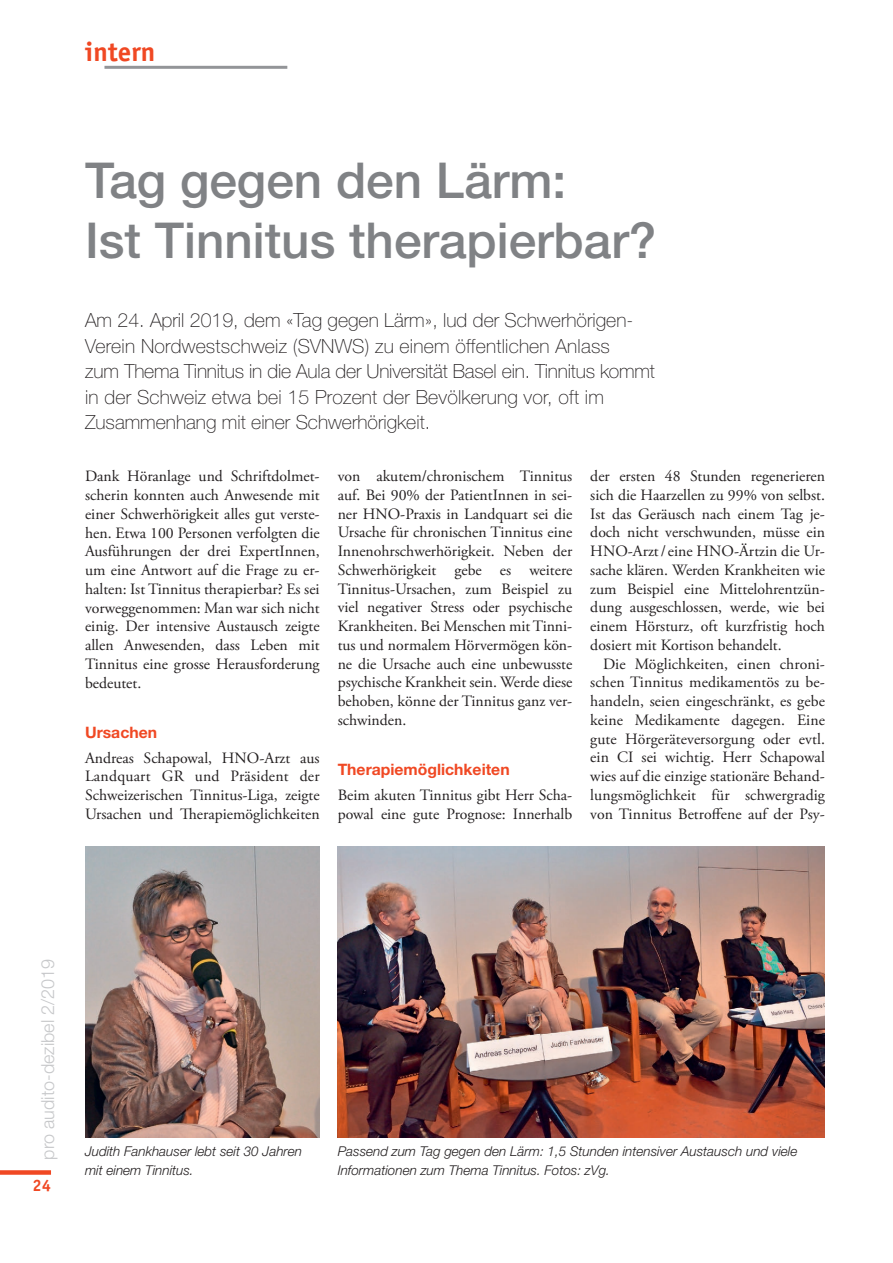
<style>
.page{position:relative;width:893px;height:1263px;background:#fff}
.page>*{position:absolute;margin:0;border:0;box-sizing:border-box;transform-origin:0 0}
.t1{font:500 49.5px/60px "Helvetica Neue LT Pro";color:#808285}
.t2{font:700 27px "Officina Sans Std";color:#f04823}
.t3{font:100 19.5px/25.5px "Helvetica Neue LT Pro";color:#231f20}
.t4{font:300 18px "Helvetica Neue LT Pro";color:#c7c8ca}
.t5{font:700 16.5px "Officina Sans Std";color:#f04823}
.t6{font:15.75px/18.8px "Adobe Garamond Pro";color:#231f20;text-align:justify}
.t7{font:700 15.75px "Helvetica Neue LT Pro";color:#f04823}
.t8{font:italic 300 13.5px/18.8px "Helvetica Neue LT Pro";color:#231f20}
</style>
<div class="page">
<hr style="left:104px;top:66px;width:183px;height:3px;background:#939598">
<div style="left:0;top:1170px;width:51px;height:5px;background:#f04823"></div>
<img style="left:85px;top:847px;width:235px;height:291px">
<img style="left:338px;top:847px;width:487px;height:291px">
<h2 class="t2" style="left:85px;top:35px;width:72px">intern</h2>
<h1 class="t1" style="left:85px;top:150px;width:573px">Tag gegen den Lärm:<br>Ist Tinnitus therapierbar?</h1>
<p class="t3" style="left:85px;top:308px;width:571px">Am 24. April 2019, dem «Tag gegen Lärm», lud der Schwerhörigen-Verein Nordwestschweiz (SVNWS) zu einem öffentlichen Anlass<br>zum Thema Tinnitus in die Aula der Universität Basel ein. Tinnitus kommt in der Schweiz etwa bei 15 Prozent der Bevölkerung vor, oft im Zusammenhang mit einer Schwerhörigkeit.</p>
<p class="t6" style="left:85px;top:467px;width:236px">Dank Höranlage und Schriftdolmet&shy;scherin konnten auch Anwesende mit einer Schwerhörigkeit alles gut verste&shy;hen. Etwa 100 Personen verfolgten die Ausführungen der drei ExpertInnen, um eine Antwort auf die Frage zu er&shy;halten: Ist Tinnitus therapierbar? Es sei vorweggenommen: Man war sich nicht einig. Der intensive Austausch zeigte allen Anwesenden, dass Leben mit Tinnitus eine grosse Herausforderung bedeutet.</p>
<p class="t7" style="left:85px;top:722px;width:74px">Ursachen</p>
<p class="t6" style="left:85px;top:749px;width:236px">Andreas Schapowal, HNO-Arzt aus Landquart GR und Präsident der Schweizerischen Tinnitus-Liga, zeigte Ursachen und Therapiemöglichkeiten</p>
<p class="t6" style="left:338px;top:467px;width:236px">von akutem/chronischem Tinnitus auf. Bei 90% der PatientInnen in sei&shy;ner HNO-Praxis in Landquart sei die Ursache für chronischen Tinnitus eine Innenohrschwerhörigkeit. Neben der Schwerhörigkeit gebe es weitere Tinnitus-Ursachen, zum Beispiel zu viel negativer Stress oder psychische Krankheiten. Bei Menschen mit Tinni&shy;tus und normalem Hörvermögen kön&shy;ne die Ursache auch eine unbewusste psychische Krankheit sein. Werde diese behoben, könne der Tinnitus ganz ver&shy;schwinden.</p>
<p class="t7" style="left:338px;top:760px;width:173px">Therapiemöglichkeiten</p>
<p class="t6" style="left:338px;top:786px;width:236px">Beim akuten Tinnitus gibt Herr Scha&shy;powal eine gute Prognose: Innerhalb</p>
<p class="t6" style="left:590px;top:467px;width:236px">der ersten 48 Stunden regenerieren sich die Haarzellen zu 99% von selbst.<br>Ist das Geräusch nach einem Tag je&shy;doch nicht verschwunden, müsse ein HNO-Arzt/eine HNO-Ärtzin die Ur&shy;sache klären. Werden Krankheiten wie zum Beispiel eine Mittelohrentzün&shy;dung ausgeschlossen, werde, wie bei einem Hörsturz, oft kurzfristig hoch dosiert mit Kortison behandelt.</p>
<p class="t6" style="left:590px;top:655px;width:236px;text-indent:13px">Die Möglichkeiten, einen chroni&shy;schen Tinnitus medikamentös zu be&shy;handeln, seien eingeschränkt, es gebe keine Medikamente dagegen. Eine gute Hörgeräteversorgung oder evtl. ein CI sei wichtig. Herr Schapowal wies auf die einzige stationäre Behand&shy;lungsmöglichkeit für schwergradig von Tinnitus Betroffene auf der Psy-</p>
<p class="t4" style="left:37px;top:1160px;width:202px;rotate:-90deg">pro audito-dezibel 2/2019</p>
<p class="t5" style="left:33px;top:1175px;width:20px">24</p>
<p class="t8" style="left:85px;top:1142px;width:219px">Judith Fankhauser lebt seit 30 Jahren mit einem Tinnitus.</p>
<p class="t8" style="left:338px;top:1142px;width:461px">Passend zum Tag gegen den Lärm: 1,5 Stunden intensiver Austausch und viele<br>Informationen zum Thema Tinnitus. Fotos: zVg.</p>
</div>
